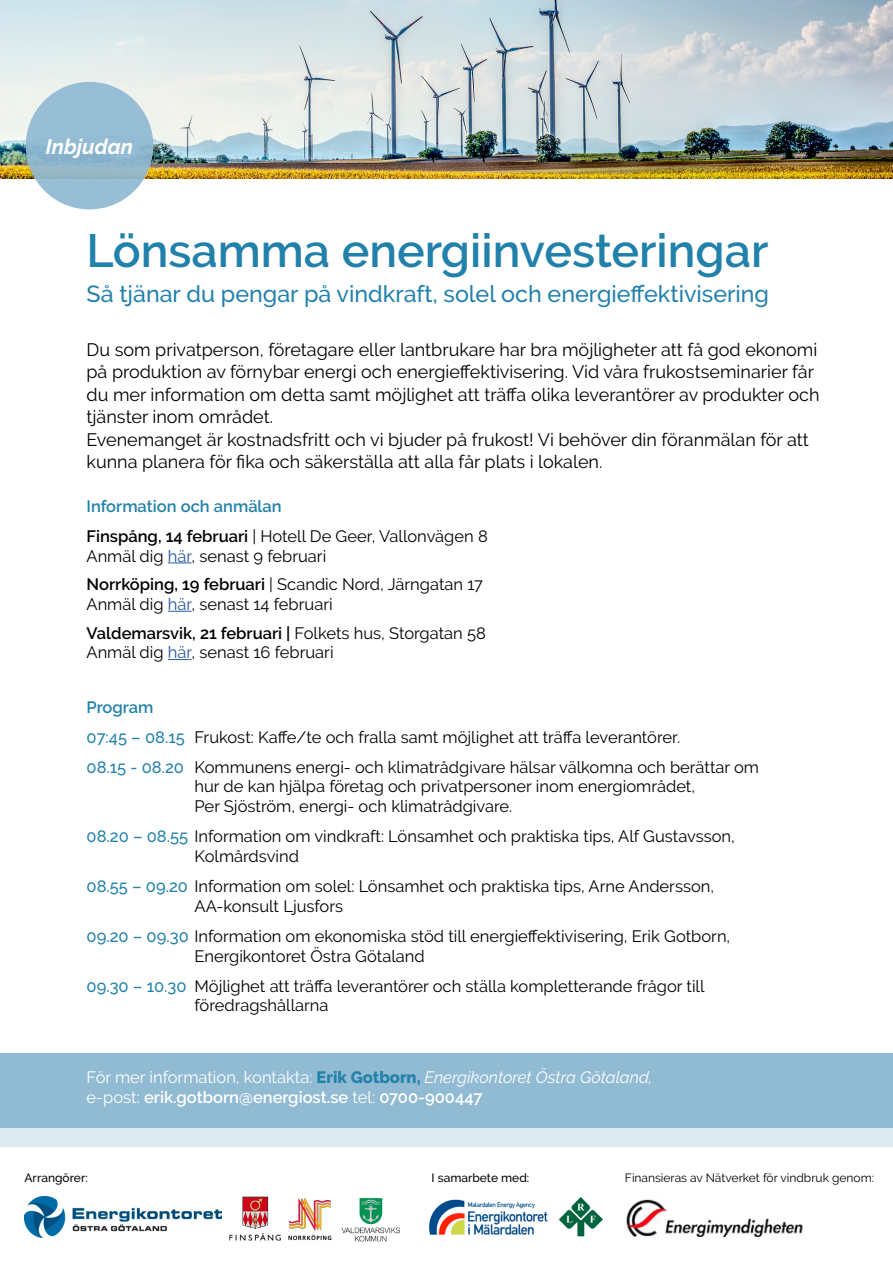
<style>
.page{position:relative;width:893px;height:1263px;background:#fff}
.page>*{position:absolute;margin:0;border:0;box-sizing:border-box;transform-origin:0 0}
.t1{font:600 46.5px "Raleway";color:#2281ab}
.t2{font:500 23.25px "Raleway";color:#2281ab}
.t3{font:italic 700 21px "Raleway";color:#fff}
.t4{font:18px/22.5px "Raleway";color:#000}
.t5{font:16.5px/19.8px "Raleway";color:#000}
.t6{font:16.5px/19.8px "Raleway";color:#fff}
.t7{font:12px "Raleway";color:#000}
.t8{font:500 12px "Raleway";color:#000}
.s1{font-weight:600;color:#2281ab}
.s2{font-weight:600}
.s3{color:#275b9b}
.s4{font-weight:500;color:#2281ab}
.s5{font-weight:800;color:#2281ab}
.s6{font-style:italic}
</style>
<div class="page">
<img style="left:0;top:0;width:893px;height:179px">
<svg style="left:168px;top:562px;width:24px;height:1px"></svg>
<svg style="left:168px;top:611px;width:24px;height:1px"></svg>
<svg style="left:168px;top:659px;width:24px;height:1px"></svg>
<img style="left:25px;top:1196px;width:197px;height:41px">
<img style="left:229px;top:1196px;width:103px;height:45px">
<img style="left:342px;top:1197px;width:58px;height:45px">
<div style="left:26px;top:82px;width:127px;height:127px;background:linear-gradient(to right,#94bbd1,#94bbd1);border-radius:50%"></div>
<div style="left:0;top:1053px;width:893px;height:74px;background:#91bad3"></div>
<div style="left:0;top:1127px;width:892px;height:19px;background:#deeaf1"></div>
<img style="left:558px;top:1198px;width:45px;height:39px">
<img style="left:429px;top:1199px;width:119px;height:36px">
<img style="left:625px;top:1199px;width:178px;height:39px">
<p class="t3" style="left:46px;top:134px;width:89px">Inbjudan</p>
<h1 class="t1" style="left:87px;top:224px;width:683px">Lönsamma energiinvesteringar</h1>
<h2 class="t2" style="left:87px;top:280px;width:684px">Så tjänar du pengar på vindkraft, solel och energieffektivisering</h2>
<p class="t4" style="left:87px;top:338px;width:734px">Du som privatperson, företagare eller lantbrukare har bra möjligheter att få god ekonomi på produktion av förnybar energi och energieffektivisering. Vid våra frukostseminarier får du mer information om detta samt möjlighet att träffa olika leverantörer av produkter och tjänster inom området.<br>Evenemanget är kostnadsfritt och vi bjuder på frukost! Vi behöver din föranmälan för att kunna planera för fika och säkerställa att alla får plats i lokalen.</p>
<p class="t5" style="left:87px;top:491px;width:403px;line-height:30px"><span class="s1">Information och anmälan<br></span><span class="s2">Finspång, 14 februari</span> | Hotell De Geer, Vallonvägen 8</p>
<p class="t5" style="left:87px;top:542px;width:398px;line-height:28.5px">Anmäl dig <span class="s3">här</span>, senast 9 februari<br><span class="s2">Norrköping, 19 februari</span> | Scandic Nord, Järngatan 17</p>
<p class="t5" style="left:87px;top:590px;width:401px;line-height:28.5px">Anmäl dig <span class="s3">här</span>, senast 14 februari<br><span class="s2">Valdemarsvik, 21 februari |</span> Folkets hus, Storgatan 58</p>
<p class="t5" style="left:87px;top:642px;width:249px">Anmäl dig <span class="s3">här</span>, senast 16 februari</p>
<p class="t5" style="left:87px;top:692px;width:674px;line-height:30px"><span class="s1">Program<br></span><span class="s4">07:45 – 08.15</span> Frukost: Kaffe/te och fralla samt möjlighet att träffa leverantörer.<br><span class="s4">08.15 - 08.20</span> Kommunens energi- och klimatrådgivare hälsar välkomna och berättar om</p>
<p class="t5" style="left:195px;top:777px;width:502px">hur de kan hjälpa företag och privatpersoner inom energiområdet,<br>Per Sjöström, energi- och klimatrådgivare.</p>
<p class="t5" style="left:195px;top:826px;width:542px;text-indent:-108px"><span class="s4">08.20 – 08.55</span> Information om vindkraft: Lönsamhet och praktiska tips, Alf Gustavsson,<br>Kolmårdsvind</p>
<p class="t5" style="left:195px;top:876px;width:521px;text-indent:-108px"><span class="s4">08.55 – 09.20</span> Information om solel: Lönsamhet och praktiska tips, Arne Andersson,<br>AA-konsult Ljusfors</p>
<p class="t5" style="left:195px;top:926px;width:537px;text-indent:-108px"><span class="s4">09.20 – 09.30</span> Information om ekonomiska stöd till energieffektivisering, Erik Gotborn,<br>Energikontoret Östra Götaland</p>
<p class="t5" style="left:195px;top:976px;width:512px;text-indent:-108px"><span class="s4">09.30 – 10.30</span> Möjlighet att träffa leverantörer och ställa kompletterande frågor till föredragshållarna</p>
<p class="t6" style="left:87px;top:1067px;width:568px">För mer information, kontakta: <span class="s5">Erik Gotborn,</span> <span class="s6">Energikontoret Östra Götaland, </span>e-post: <span class="s2">erik.gotborn@energiost.se</span> tel: <span class="s2">0700-900447</span></p>
<p class="t8" style="left:25px;top:1171px;width:65px">Arrangörer:</p>
<p class="t8" style="left:432px;top:1171px;width:99px">I samarbete med:</p>
<p class="t7" style="left:625px;top:1171px;width:251px">Finansieras av Nätverket för vindbruk genom:</p>
</div>
